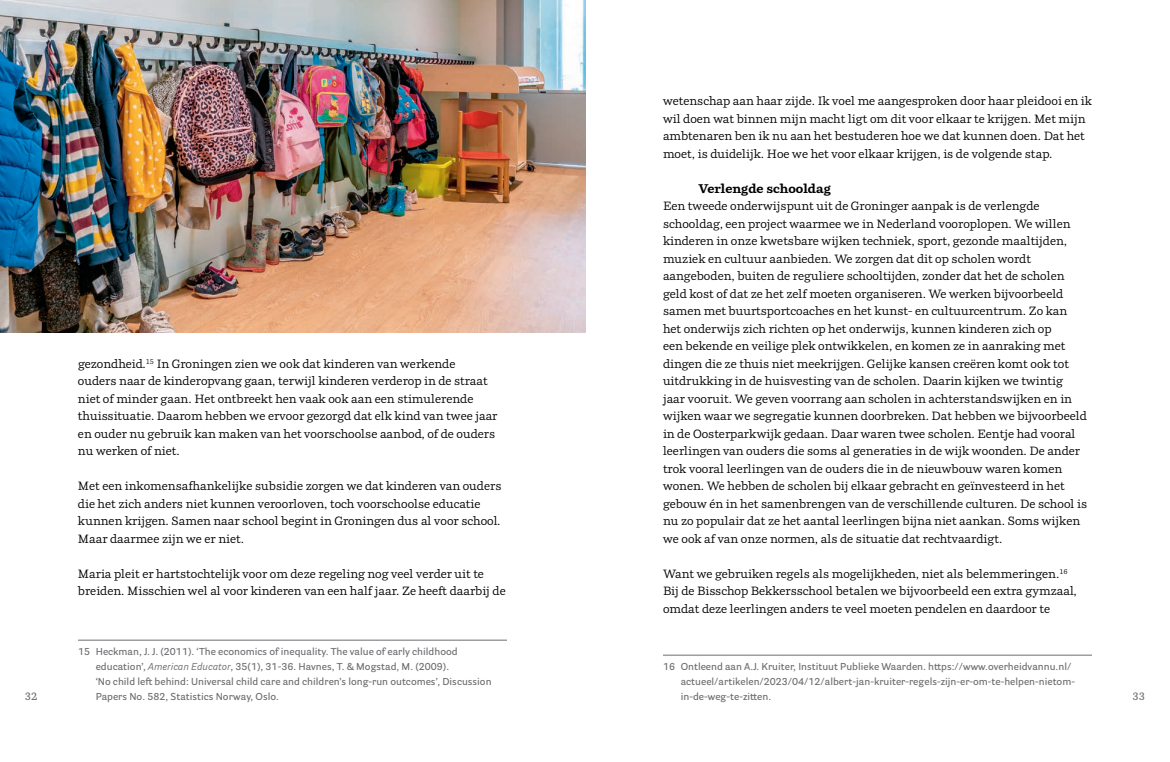
<style>
.page{position:relative;width:1170px;height:762px;background:#fff}
.page>*{position:absolute;margin:0;border:0;box-sizing:border-box;transform-origin:0 0}
.t1{font:700 12.5px "Parry";color:#000001}
.t2{font:11.88px/17.5px "Parry";color:#000001}
.t3{font:600 10.62px "Parry";color:#6c6d70}
.t4{font:600 10px/15px "Parry Grotesque";color:#6c6d70}
.s1{font-weight:400;font-style:italic}
</style>
<div class="page">
<hr style="left:663px;top:655px;width:428px;height:1px;background:#6c6d70">
<hr style="left:78px;top:640px;width:429px;height:1px;background:#6c6d70">
<img style="left:0;top:0;width:585px;height:332px">
<p class="t2" style="left:78px;top:354px;width:421px">gezondheid.<sup>15</sup> In Groningen zien we ook dat kinderen van werkende<br>ouders naar de kinderopvang gaan, terwijl kinderen verderop in de straat niet of minder gaan. Het ontbreekt hen vaak ook aan een stimulerende thuissituatie. Daarom hebben we ervoor gezorgd dat elk kind van twee jaar en ouder nu gebruik kan maken van het voorschoolse aanbod, of de ouders nu werken of niet.</p>
<p class="t2" style="left:78px;top:477px;width:425px">Met een inkomensafhankelijke subsidie zorgen we dat kinderen van ouders die het zich anders niet kunnen veroorloven, toch voorschoolse educatie kunnen krijgen. Samen naar school begint in Groningen dus al voor school.<br>Maar daarmee zijn we er niet.</p>
<p class="t2" style="left:78px;top:565px;width:429px">Maria pleit er hartstochtelijk voor om deze regeling nog veel verder uit te breiden. Misschien wel al voor kinderen van een half jaar. Ze heeft daarbij de</p>
<p class="t2" style="left:663px;top:92px;width:430px">wetenschap aan haar zijde. Ik voel me aangesproken door haar pleidooi en ik wil doen wat binnen mijn macht ligt om dit voor elkaar te krijgen. Met mijn ambtenaren ben ik nu aan het bestuderen hoe we dat kunnen doen. Dat het moet, is duidelijk. Hoe we het voor elkaar krijgen, is de volgende stap.</p>
<p class="t1" style="left:698px;top:179px;width:134px">Verlengde schooldag</p>
<p class="t2" style="left:663px;top:197px;width:425px">Een tweede onderwijspunt uit de Groninger aanpak is de verlengde schooldag, een project waarmee we in Nederland vooroplopen. We willen kinderen in onze kwetsbare wijken techniek, sport, gezonde maaltijden, muziek en cultuur aanbieden. We zorgen dat dit op scholen wordt aangeboden, buiten de reguliere schooltijden, zonder dat het de scholen geld kost of dat ze het zelf moeten organiseren. We werken bijvoorbeeld samen met buurtsportcoaches en het kunst- en cultuurcentrum. Zo kan het onderwijs zich richten op het onderwijs, kunnen kinderen zich op<br>een bekende en veilige plek ontwikkelen, en komen ze in aanraking met dingen die ze thuis niet meekrijgen. Gelijke kansen creëren komt ook tot uitdrukking in de huisvesting van de scholen. Daarin kijken we twintig jaar vooruit. We geven voorrang aan scholen in achterstandswijken en in wijken waar we segregatie kunnen doorbreken. Dat hebben we bijvoorbeeld in de Oosterparkwijk gedaan. Daar waren twee scholen. Eentje had vooral leerlingen van ouders die soms al generaties in de wijk woonden. De ander trok vooral leerlingen van de ouders die in de nieuwbouw waren komen wonen. We hebben de scholen bij elkaar gebracht en geïnvesteerd in het gebouw én in het samenbrengen van de verschillende culturen. De school is nu zo populair dat ze het aantal leerlingen bijna niet aankan. Soms wijken we ook af van onze normen, als de situatie dat rechtvaardigt.</p>
<p class="t2" style="left:663px;top:565px;width:415px">Want we gebruiken regels als mogelijkheden, niet als belemmeringen.<sup>16<br></sup>Bij de Bisschop Bekkersschool betalen we bijvoorbeeld een extra gymzaal, omdat deze leerlingen anders te veel moeten pendelen en daardoor te</p>
<p class="t4" style="left:96px;top:644px;width:397px;text-indent:-18px">15 Heckman, J. J. (2011). ‘The economics of inequality. The value of early childhood education’, <span class="s1">American Educator</span>, 35(1), 31-36. Havnes, T. &amp; Mogstad, M. (2009).<br>‘No child left behind: Universal child care and children’s long-run outcomes’, Discussion</p>
<p class="t4" style="left:680px;top:659px;width:396px;text-indent:-18px">16 Ontleend aan A.J. Kruiter, Instituut Publieke Waarden. https://www.overheidvannu.nl/ actueel/artikelen/2023/04/12/albert-jan-kruiter-regels-zijn-er-om-te-helpen-nietom&shy;in-de-weg-te-zitten.</p>
<p class="t3" style="left:25px;top:689px;width:14px">32</p>
<p class="t4" style="left:96px;top:689px;width:185px">Papers No. 582, Statistics Norway, Oslo.</p>
<p class="t3" style="left:1132px;top:689px;width:14px">33</p>
</div>
